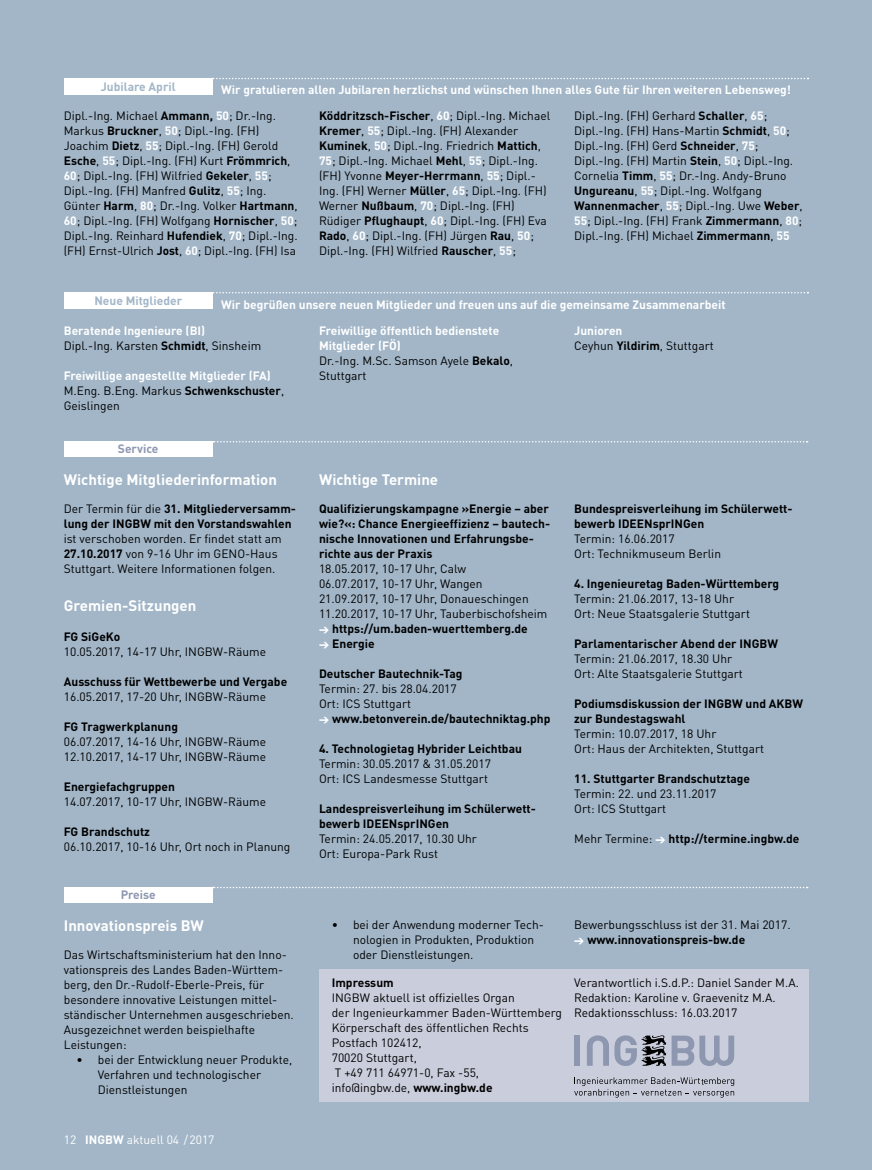
<style>
.page{position:relative;width:872px;height:1170px;background:#fff}
.page>*{position:absolute;margin:0;border:0;box-sizing:border-box;transform-origin:0 0}
.t1{font:700 15px "DINOT";color:#fff}
.t2{font:12px/15px "DINOT";color:#000}
.t3{font:700 12px/15px "DINOT";color:#000}
.t4{font:700 12px/15px "DINOT";color:#fff}
.t5{font:700 12px "DINOT";color:#a2b6c8}
.t6{font:12px "DINOT";color:#fff}
.t7{font:700 12px "DINOT";color:#8e97b0}
.s1{font-weight:700}
.s2{font-weight:700;color:#fff}
.s3{font-weight:400;color:#000}
.s4{color:#000}
.s5{font-weight:400}
.s6{color:#fff}
</style>
<div class="page">
<div style="left:0;top:0;width:872px;height:1169px;background:#a2b6c8"></div>
<div style="left:64px;top:292px;width:149px;height:16px;background:#fff"></div>
<svg style="left:213px;top:292px;width:595px;height:1px"></svg>
<svg style="left:213px;top:78px;width:595px;height:1px"></svg>
<div style="left:64px;top:78px;width:149px;height:16px;background:#fff"></div>
<div style="left:64px;top:441px;width:149px;height:15px;background:#fff"></div>
<svg style="left:213px;top:441px;width:594px;height:1px"></svg>
<div style="left:64px;top:886px;width:149px;height:16px;background:#fff"></div>
<svg style="left:213px;top:886px;width:594px;height:2px"></svg>
<div style="left:319px;top:969px;width:489px;height:132px;background:#cacedc"></div>
<svg style="left:574px;top:1077px;width:160px;height:20px"></svg>
<div style="left:574px;top:1035px;width:6px;height:30px;background:#8e97b0"></div>
<svg style="left:587px;top:1035px;width:147px;height:30px"></svg>
<p class="t5" style="left:101px;top:78px;width:76px">Jubilare April</p>
<p class="t4" style="left:221px;top:82px;width:571px">Wir gratulieren allen Jubilaren herzlichst und wünschen Ihnen alles Gute für Ihren weiteren Lebensweg!</p>
<p class="t2" style="left:64px;top:108px;width:235px">Dipl.-Ing. Michael <span class="s1">Ammann,</span> <span class="s2">50</span>; Dr.-Ing.<br>Markus <span class="s1">Bruckner</span>, <span class="s2">50</span>; Dipl.-Ing. (FH)<br>Joachim <span class="s1">Dietz</span>, <span class="s2">55</span>; Dipl.-Ing. (FH) Gerold <span class="s1">Esche</span>, <span class="s2">55</span>; Dipl.-Ing. (FH) Kurt <span class="s1">Frömmrich</span>, <span class="s2">60</span>; Dipl.-Ing. (FH) Wilfried <span class="s1">Gekeler</span>, <span class="s2">55</span>; Dipl.-Ing. (FH) Manfred <span class="s1">Gulitz</span>, <span class="s2">55</span>; Ing.<br>Günter <span class="s1">Harm</span>, <span class="s2">80</span>; Dr.-Ing. Volker <span class="s1">Hartmann</span>, <span class="s2">60</span>; Dipl.-Ing. (FH) Wolfgang <span class="s1">Hornischer</span>, <span class="s2">50</span>; Dipl.-Ing. Reinhard <span class="s1">Hufendiek</span>, <span class="s2">70</span>; Dipl.-Ing. (FH) Ernst-Ulrich <span class="s1">Jost</span>, <span class="s2">60</span>; Dipl.-Ing. (FH) Isa</p>
<p class="t2" style="left:319px;top:108px;width:233px"><span class="s1">Köddritzsch-Fischer</span>, <span class="s2">60</span>; Dipl.-Ing. Michael <span class="s1">Kremer</span>, <span class="s2">55</span>; Dipl.-Ing. (FH) Alexander <span class="s1">Kuminek</span>, <span class="s2">50</span>; Dipl.-Ing. Friedrich <span class="s1">Mattich</span>, <span class="s2">75</span>; Dipl.-Ing. Michael <span class="s1">Mehl</span>, <span class="s2">55</span>; Dipl.-Ing. (FH) Yvonne <span class="s1">Meyer-Herrmann</span>, <span class="s2">55</span>; Dipl.- Ing. (FH) Werner <span class="s1">Müller</span>, <span class="s2">65</span>; Dipl.-Ing. (FH)<br>Werner <span class="s1">Nußbaum</span>, <span class="s2">70</span>; Dipl.-Ing. (FH)<br>Rüdiger <span class="s1">Pflughaupt</span>, <span class="s2">60</span>; Dipl.-Ing. (FH) Eva <span class="s1">Rado</span>, <span class="s2">60</span>; Dipl.-Ing. (FH) Jürgen <span class="s1">Rau</span>, <span class="s2">50</span>; Dipl.-Ing. (FH) Wilfried <span class="s1">Rauscher</span>, <span class="s2">55</span>;</p>
<p class="t2" style="left:574px;top:108px;width:230px">Dipl.-Ing. (FH) Gerhard <span class="s1">Schaller</span>, <span class="s2">65</span>; Dipl.-Ing. (FH) Hans-Martin <span class="s1">Schmidt</span>, <span class="s2">50</span>; Dipl.-Ing. (FH) Gerd <span class="s1">Schneider</span>, <span class="s2">75</span>; Dipl.-Ing. (FH) Martin <span class="s1">Stein</span>, <span class="s2">50</span>; Dipl.-Ing.<br>Cornelia <span class="s1">Timm</span>, <span class="s2">55</span>; Dr.-Ing. Andy-Bruno <span class="s1">Ungureanu</span>, <span class="s2">55</span>; Dipl.-Ing. Wolfgang <span class="s1">Wannenmacher</span>, <span class="s2">55</span>; Dipl.-Ing. Uwe <span class="s1">Weber</span>, <span class="s2">55</span>; Dipl.-Ing. (FH) Frank <span class="s1">Zimmermann</span>, <span class="s2">80</span>; Dipl.-Ing. (FH) Michael <span class="s1">Zimmermann</span>, <span class="s2">55</span></p>
<p class="t5" style="left:94px;top:292px;width:89px">Neue Mitglieder</p>
<p class="t4" style="left:221px;top:297px;width:506px">Wir begrüßen unsere neuen Mitglieder und freuen uns auf die gemeinsame Zusammenarbeit</p>
<p class="t2" style="left:64px;top:322px;width:199px"><span class="s2">Beratende Ingenieure (BI)<br></span>Dipl.-Ing. Karsten <span class="s1">Schmidt</span>, Sinsheim</p>
<p class="t4" style="left:64px;top:367px;width:222px">Freiwillige angestellte Mitglieder (FA)<br><span class="s3">M.Eng. B.Eng. Markus</span> <span class="s4">Schwenkschuster</span><span class="s3">,<br>Geislingen</span></p>
<p class="t7" style="left:118px;top:441px;width:42px">Service</p>
<p class="t1" style="left:64px;top:470px;width:215px">Wichtige Mitgliederinformation</p>
<p class="t3" style="left:64px;top:501px;width:234px"><span class="s5">Der Termin für die</span> 31. Mitgliederversamm&shy;lung der INGBW mit den Vorstandswahlen</p>
<p class="t2" style="left:64px;top:531px;width:219px">ist verschoben worden. Er findet statt am<br><span class="s1">27.10.2017</span> von 9-16 Uhr im GENO-Haus<br>Stuttgart. Weitere Informationen folgen.</p>
<p class="t1" style="left:64px;top:596px;width:134px">Gremien-Sitzungen</p>
<p class="t3" style="left:64px;top:629px;width:58px">FG SiGeKo</p>
<p class="t2" style="left:64px;top:644px;width:204px">10.05.2017, 14-17 Uhr, INGBW-Räume</p>
<p class="t3" style="left:64px;top:674px;width:225px">Ausschuss für Wettbewerbe und Vergabe</p>
<p class="t2" style="left:64px;top:689px;width:204px">16.05.2017, 17-20 Uhr, INGBW-Räume</p>
<p class="t3" style="left:64px;top:719px;width:116px">FG Tragwerkplanung</p>
<p class="t2" style="left:64px;top:734px;width:204px">06.07.2017, 14-16 Uhr, INGBW-Räume<br>12.10.2017, 14-17 Uhr, INGBW-Räume</p>
<p class="t3" style="left:64px;top:779px;width:113px">Energiefachgruppen</p>
<p class="t2" style="left:64px;top:794px;width:204px">14.07.2017, 10-17 Uhr, INGBW-Räume</p>
<p class="t3" style="left:64px;top:824px;width:88px">FG Brandschutz</p>
<p class="t2" style="left:64px;top:839px;width:228px">06.10.2017, 10-16 Uhr, Ort noch in Planung</p>
<p class="t7" style="left:121px;top:887px;width:37px">Preise</p>
<p class="t1" style="left:64px;top:915px;width:142px">Innovationspreis BW</p>
<p class="t2" style="left:64px;top:946px;width:231px">Das Wirtschaftsministerium hat den Inno&shy;vationspreis des Landes Baden-Württem&shy;berg, den Dr.-Rudolf-Eberle-Preis, für besondere innovative Leistungen mittel&shy;ständischer Unternehmen ausgeschrieben.<br>Ausgezeichnet werden beispielhafte Leistungen:</p>
<p class="t2" style="left:98px;top:1051px;width:196px;text-indent:-21px">• bei der Entwicklung neuer Produkte,<br>Verfahren und technologischer<br>Dienstleistungen</p>
<p class="t6" style="left:64px;top:1131px;width:152px">12 <span class="s1">INGBW</span> aktuell 04 /2017</p>
<p class="t4" style="left:319px;top:322px;width:195px">Freiwillige öffentlich bedienstete<br>Mitglieder (FÖ)<br><span class="s3">Dr.-Ing. M.Sc. Samson Ayele</span> <span class="s4">Bekalo</span><span class="s3">,<br>Stuttgart</span></p>
<p class="t2" style="left:574px;top:322px;width:141px"><span class="s2">Junioren<br></span>Ceyhun <span class="s1">Yildirim</span>, Stuttgart</p>
<p class="t1" style="left:319px;top:470px;width:121px">Wichtige Termine</p>
<p class="t3" style="left:319px;top:501px;width:233px">Qualifizierungskampagne »Energie – aber wie?«: Chance Energieeffizienz – bautech&shy;nische Innovationen und Erfahrungsbe&shy;richte aus der Praxis</p>
<p class="t2" style="left:319px;top:561px;width:230px">18.05.2017, 10-17 Uhr, Calw<br>06.07.2017, 10-17 Uhr, Wangen<br>21.09.2017, 10-17 Uhr, Donaueschingen 11.20.2017, 10-17 Uhr, Tauberbischofsheim</p>
<p class="t3" style="left:319px;top:621px;width:210px"><span class="s6">➔</span> https://um.baden-wuerttemberg.de</p>
<p class="t3" style="left:319px;top:636px;width:57px"><span class="s6">➔</span> Energie</p>
<p class="t3" style="left:319px;top:666px;width:145px">Deutscher Bautechnik-Tag</p>
<p class="t2" style="left:319px;top:681px;width:139px">Termin: 27. bis 28.04.2017<br>Ort: ICS Stuttgart</p>
<p class="t3" style="left:319px;top:711px;width:233px"><span class="s6">➔</span> www.betonverein.de/bautechniktag.php</p>
<p class="t3" style="left:319px;top:741px;width:204px">4. Technologietag Hybrider Leichtbau</p>
<p class="t2" style="left:319px;top:756px;width:173px">Termin: 30.05.2017 &amp; 31.05.2017<br>Ort: ICS Landesmesse Stuttgart</p>
<p class="t3" style="left:319px;top:801px;width:218px">Landespreisverleihung im Schülerwett&shy;bewerb IDEENsprINGen</p>
<p class="t2" style="left:319px;top:831px;width:159px">Termin: 24.05.2017, 10.30 Uhr<br>Ort: Europa-Park Rust</p>
<p class="t3" style="left:574px;top:501px;width:220px">Bundespreisverleihung im Schülerwett&shy;bewerb IDEENsprINGen</p>
<p class="t2" style="left:574px;top:531px;width:148px">Termin: 16.06.2017<br>Ort: Technikmuseum Berlin</p>
<p class="t3" style="left:574px;top:576px;width:206px">4. Ingenieuretag Baden-Württemberg</p>
<p class="t2" style="left:574px;top:591px;width:177px">Termin: 21.06.2017, 13-18 Uhr<br>Ort: Neue Staatsgalerie Stuttgart</p>
<p class="t3" style="left:574px;top:636px;width:205px">Parlamentarischer Abend der INGBW</p>
<p class="t2" style="left:574px;top:651px;width:170px">Termin: 21.06.2017, 18.30 Uhr<br>Ort: Alte Staatsgalerie Stuttgart</p>
<p class="t3" style="left:574px;top:696px;width:230px">Podiumsdiskussion der INGBW und AKBW zur Bundestagswahl</p>
<p class="t2" style="left:574px;top:726px;width:191px">Termin: 10.07.2017, 18 Uhr<br>Ort: Haus der Architekten, Stuttgart</p>
<p class="t3" style="left:574px;top:771px;width:177px">11. Stuttgarter Brandschutztage</p>
<p class="t2" style="left:574px;top:786px;width:144px">Termin: 22. und 23.11.2017<br>Ort: ICS Stuttgart</p>
<p class="t3" style="left:574px;top:831px;width:227px"><span class="s5">Mehr Termine:</span> <span class="s6">➔</span> http://termine.ingbw.de</p>
<p class="t2" style="left:353px;top:916px;width:192px;text-indent:-21px">• bei der Anwendung moderner Tech&shy;nologien in Produkten, Produktion oder Dienstleistungen.</p>
<p class="t2" style="left:574px;top:916px;width:218px">Bewerbungsschluss ist der 31. Mai 2017.</p>
<p class="t3" style="left:574px;top:931px;width:172px"><span class="s6">➔</span> www.innovationspreis-bw.de</p>
<p class="t3" style="left:332px;top:974px;width:63px">Impressum</p>
<p class="t2" style="left:332px;top:989px;width:232px">INGBW aktuell ist offizielles Organ<br>der Ingenieurkammer Baden-Württemberg<br>Körperschaft des öffentlichen Rechts<br>Postfach 102412,<br>70020 Stuttgart,<br>T +49 711 64971-0, Fax -55,<br>info@ingbw.de, <span class="s1">www.ingbw.de</span></p>
<p class="t2" style="left:574px;top:974px;width:226px">Verantwortlich i.S.d.P.: Daniel Sander M.A.<br>Redaktion: Karoline v. Graevenitz M.A.<br>Redaktionsschluss: 16.03.2017</p>
</div>
